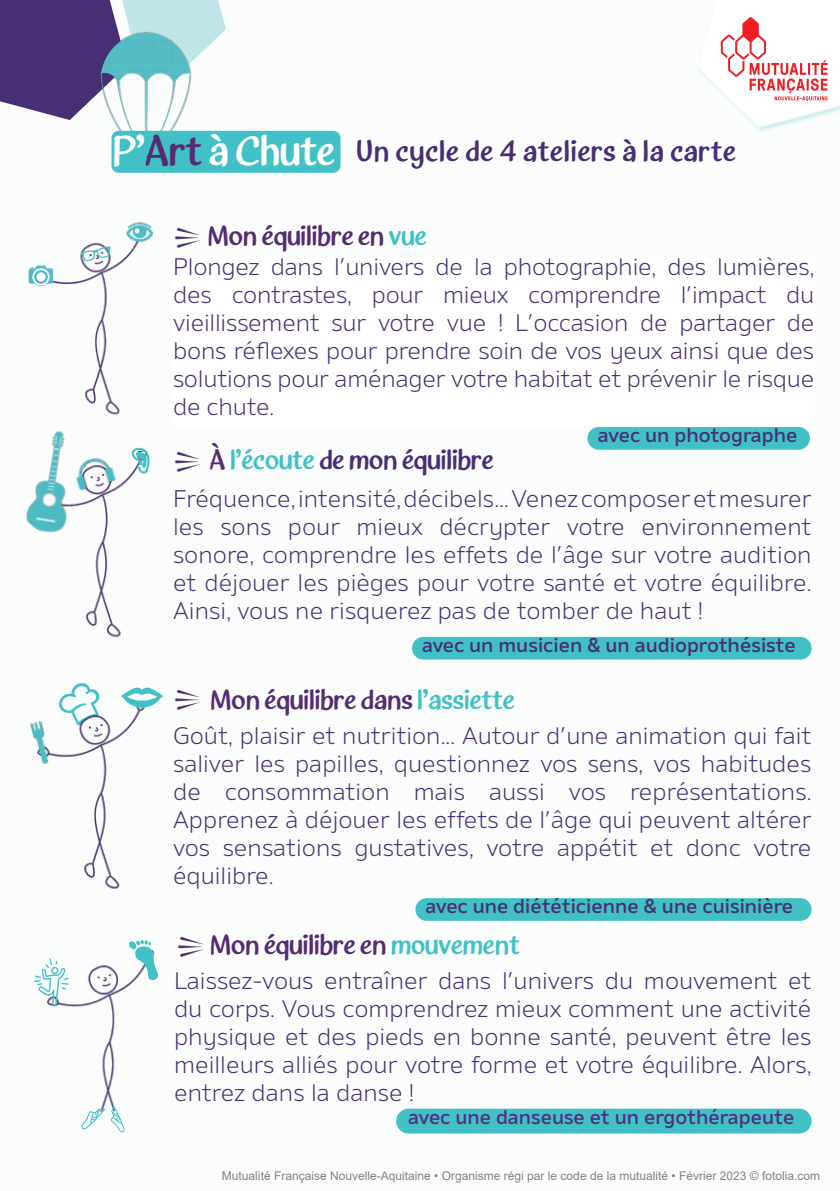
<style>
.page{position:relative;width:840px;height:1191px;background:#fff}
.page>*{position:absolute;margin:0;border:0;box-sizing:border-box;transform-origin:0 0}
.t1{font:500 30px "LT Comical";letter-spacing:.03em;color:#482e74}
.t2{font:500 28px "LT Comical";color:#552b72}
.t3{font:500 28px "LT Comical";color:#482e74}
.t4{font:300 24px/28px "Amino";letter-spacing:-.01em;color:#482e74;text-align:justify}
.t5{font:500 20px "Amino";color:#482e74}
.t6{font:500 20px "Amino";color:#4f2f7f}
.t7{font:12px "Arial";color:#808285}
.s1{font-size:42.8px;color:#fff}
.s2{font-size:42.8px;color:#552b72}
.s3{color:#41c1c6}
.s4{color:#552b72}
</style>
<div class="page">
<div style="left:0;top:0;width:839px;height:1191px;background:#fbfdfd"></div>
<svg style="left:0;top:0;width:226px;height:120px"></svg>
<div style="left:396px;top:1108px;width:415px;height:25px;background:#41c1c6;border-radius:12px"></div>
<img style="left:96px;top:28px;width:100px;height:104px">
<div style="left:111px;top:131px;width:229px;height:42px;background:#41c1c6;border-radius:7px"></div>
<img style="left:178px;top:936px;width:26px;height:21px">
<img style="left:37px;top:232px;width:102px;height:183px">
<img style="left:127px;top:222px;width:26px;height:20px">
<img style="left:28px;top:265px;width:25px;height:20px">
<svg style="left:80px;top:246px;width:31px;height:15px"></svg>
<div style="left:173px;top:257px;width:641px;height:169px;background:#fff"></div>
<div style="left:587px;top:427px;width:222px;height:23px;background:#41c1c6;border-radius:11px"></div>
<img style="left:85px;top:473px;width:61px;height:165px">
<img style="left:26px;top:431px;width:85px;height:111px">
<svg style="left:131px;top:448px;width:19px;height:25px"></svg>
<img style="left:72px;top:453px;width:46px;height:40px">
<img style="left:174px;top:451px;width:26px;height:21px">
<img style="left:49px;top:965px;width:105px;height:145px">
<svg style="left:34px;top:958px;width:35px;height:47px"></svg>
<svg style="left:129px;top:940px;width:29px;height:40px"></svg>
<svg style="left:81px;top:1108px;width:24px;height:22px"></svg>
<svg style="left:111px;top:1106px;width:15px;height:27px"></svg>
<img style="left:174px;top:227px;width:26px;height:21px">
<svg style="left:59px;top:683px;width:41px;height:18px"></svg>
<img style="left:54px;top:701px;width:93px;height:188px">
<img style="left:30px;top:721px;width:24px;height:43px">
<svg style="left:121px;top:687px;width:42px;height:20px"></svg>
<img style="left:174px;top:689px;width:26px;height:21px">
<svg style="left:698px;top:17px;width:141px;height:112px"></svg>
<div style="left:412px;top:637px;width:399px;height:22px;background:#41c1c6;border-radius:11px"></div>
<div style="left:415px;top:898px;width:396px;height:23px;background:#41c1c6;border-radius:11px"></div>
<p class="t1" style="left:113px;top:139px;width:624px"><span class="s1">P’</span><span class="s2">Art</span> <span class="s1">à Chute</span> Un cycle de 4 ateliers à la carte</p>
<p class="t2" style="left:208px;top:224px;width:220px">Mon équilibre en <span class="s3">vue</span></p>
<p class="t4" style="left:173px;top:255px;width:642px">Plongez dans l’univers de la photographie, des lumières, des contrastes, pour mieux comprendre l’impact du vieillissement sur votre vue ! L’occasion de partager de bons réflexes pour prendre soin de vos yeux ainsi que des solutions pour aménager votre habitat et prévenir le risque de chute.</p>
<p class="t3" style="left:209px;top:448px;width:285px"><span class="s4">À</span> <span class="s3">l’écoute</span> de mon équilibre</p>
<p class="t5" style="left:597px;top:427px;width:201px">avec un photographe</p>
<p class="t4" style="left:173px;top:487px;width:639px">Fréquence, intensité, décibels... Venez composer et mesurer les sons pour mieux décrypter votre environnement sonore, comprendre les effets de l’âge sur votre audition et déjouer les pièges pour votre santé et votre équilibre.<br>Ainsi, vous ne risquerez pas de tomber de haut !</p>
<p class="t5" style="left:422px;top:637px;width:375px">avec un musicien &amp; un audioprothésiste</p>
<p class="t2" style="left:210px;top:688px;width:305px">Mon équilibre dans <span class="s3">l’assiette</span></p>
<p class="t4" style="left:173px;top:723px;width:639px">Goût, plaisir et nutrition... Autour d’une animation qui fait saliver les papilles, questionnez vos sens, vos habitudes de consommation mais aussi vos représentations.<br>Apprenez à déjouer les effets de l’âge qui peuvent altérer vos sensations gustatives, votre appétit et donc votre équilibre.</p>
<p class="t5" style="left:425px;top:898px;width:369px">avec une diététicienne &amp; une cuisinière</p>
<p class="t2" style="left:210px;top:933px;width:311px">Mon équilibre en <span class="s3">mouvement</span></p>
<p class="t4" style="left:174px;top:968px;width:638px">Laissez-vous entraîner dans l’univers du mouvement et du corps. Vous comprendrez mieux comment une activité physique et des pieds en bonne santé, peuvent être les meilleurs alliés pour votre forme et votre équilibre. Alors, entrez dans la danse !</p>
<p class="t6" style="left:408px;top:1108px;width:387px">avec une danseuse et un ergothérapeute</p>
<p class="t7" style="left:222px;top:1170px;width:599px">Mutualité Française Nouvelle-Aquitaine • Organisme régi par le code de la mutualité • Février 2023 © fotolia.com</p>
</div>
